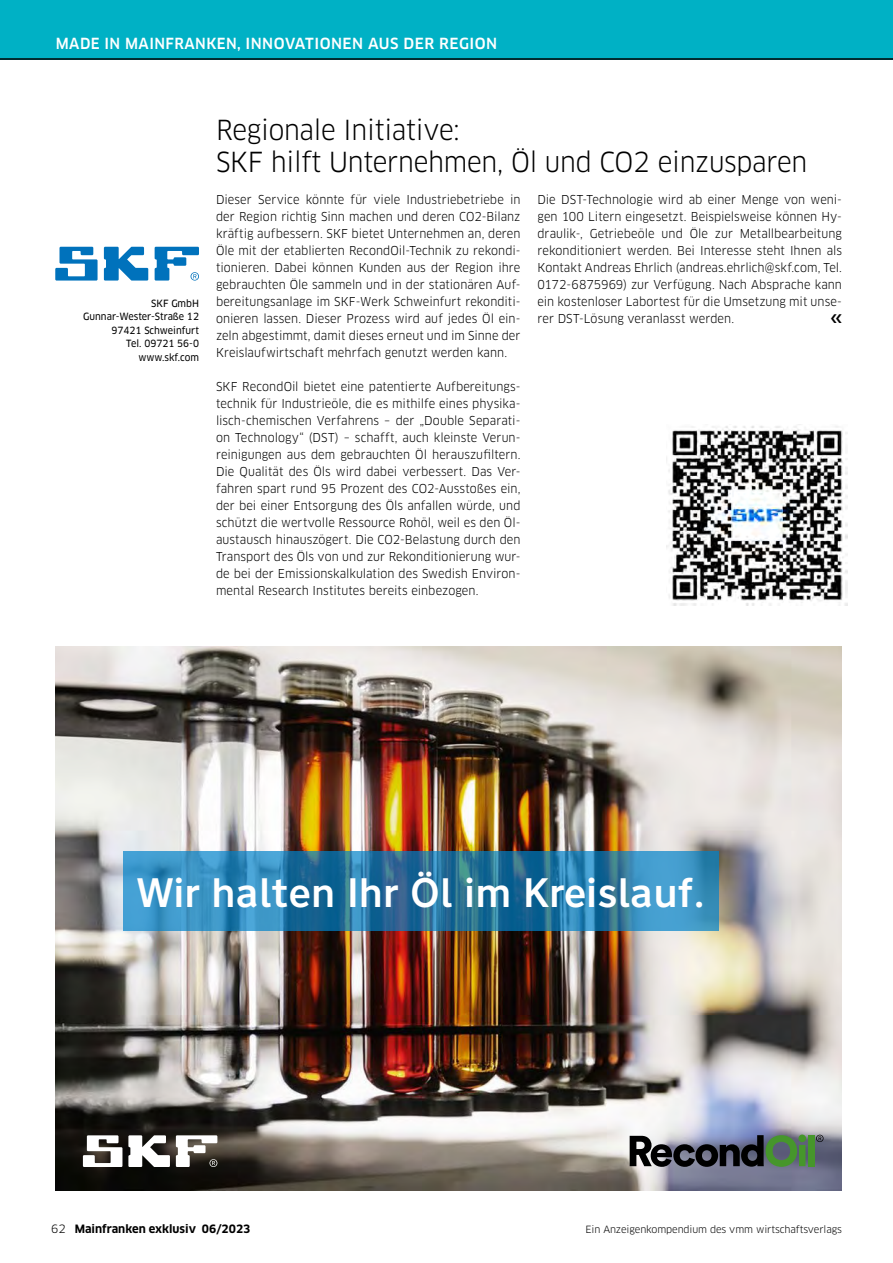
<style>
.page{position:relative;width:893px;height:1263px;background:#fff}
.page>*{position:absolute;margin:0;border:0;box-sizing:border-box;transform-origin:0 0}
.t1{font:500 40.5px "Nort";color:#fff}
.EXKLUSIV_-_Head_klei{font:27px/31.5px "Clan OT";letter-spacing:-.01em;color:#000;scale:.95 1}
.EXKLUSIV_-_Rubrik{font:500 15px "Clan OT";letter-spacing:.03em;color:#fff;scale:.95 1}
.EXKLUSIV_-_Fliesstex{font:12px/17px "Clan OT";letter-spacing:.005em;color:#000;text-align:justify;scale:.95 1}
.t2{font:700 11.25px "Clan OT";color:#000}
.EXKLUSIV_-_Adresse{font:9.75px "Clan OT News";color:#000;scale:.95 1}
.t3{font:9.75px "Clan OT";letter-spacing:-.01em;color:#000}
.s1{font-weight:400}
</style>
<div class="page">
<div style="left:0;top:0;width:893px;height:60px;background:#00b1c5"></div>
<hr style="left:0;top:58px;width:893px;height:2px;background:#000">
<svg style="left:55px;top:247px;width:43px;height:34px"></svg>
<svg style="left:104px;top:247px;width:44px;height:34px"></svg>
<svg style="left:155px;top:247px;width:44px;height:34px"></svg>
<img style="left:55px;top:646px;width:787px;height:545px">
<svg style="left:83px;top:1135px;width:39px;height:32px"></svg>
<svg style="left:128px;top:1135px;width:42px;height:32px"></svg>
<svg style="left:176px;top:1135px;width:41px;height:32px"></svg>
<svg style="left:630px;top:1134px;width:176px;height:33px;background:#525e5d"></svg>
<div style="left:808px;top:1135px;width:6px;height:31px;background:#46962b"></div>
<svg style="left:816px;top:1135px;width:7px;height:7px"></svg>
<svg style="left:123px;top:851px;width:596px;height:80px;background:#2d7fac"></svg>
<img style="left:666px;top:424px;width:181px;height:181px">
<p class="EXKLUSIV_-_Rubrik" style="left:56px;top:35px;width:466px">MADE IN MAINFRANKEN, INNOVATIONEN AUS DER REGION</p>
<p class="EXKLUSIV_-_Adresse" style="left:151px;top:297px;width:52px">SKF GmbH</p>
<p class="EXKLUSIV_-_Adresse" style="left:83px;top:311px;width:123px">Gunnar-Wester-Straße 12</p>
<p class="EXKLUSIV_-_Adresse" style="left:112px;top:324px;width:94px">97421 Schweinfurt</p>
<p class="EXKLUSIV_-_Adresse" style="left:126px;top:338px;width:78px">Tel. 09721 56-0</p>
<p class="EXKLUSIV_-_Adresse" style="left:138px;top:351px;width:65px">www.skf.com</p>
<p class="EXKLUSIV_-_Head_klei" style="left:216px;top:115px;width:624px">Regionale Initiative:<br>SKF hilft Unternehmen, Öl und CO2 einzusparen</p>
<p class="EXKLUSIV_-_Fliesstex" style="left:216px;top:191px;width:322px">Dieser Service könnte für viele Industriebetriebe in der Region richtig Sinn machen und deren CO2-Bilanz kräftig aufbessern. SKF bietet Unternehmen an, deren Öle mit der etablierten RecondOil-Technik zu rekondi&shy;tionieren. Dabei können Kunden aus der Region ihre gebrauchten Öle sammeln und in der stationären Auf&shy;bereitungsanlage im SKF-Werk Schweinfurt rekonditi&shy;onieren lassen. Dieser Prozess wird auf jedes Öl ein&shy;zeln abgestimmt, damit dieses erneut und im Sinne der Kreislaufwirtschaft mehrfach genutzt werden kann.</p>
<p class="EXKLUSIV_-_Fliesstex" style="left:216px;top:378px;width:322px">SKF RecondOil bietet eine patentierte Aufbereitungs&shy;technik für Industrieöle, die es mithilfe eines physika&shy;lisch-chemischen Verfahrens – der „Double Separati&shy;on Technology“ (DST) – schafft, auch kleinste Verun&shy;reinigungen aus dem gebrauchten Öl herauszufiltern.<br>Die Qualität des Öls wird dabei verbessert. Das Ver&shy;fahren spart rund 95 Prozent des CO2-Ausstoßes ein, der bei einer Entsorgung des Öls anfallen würde, und schützt die wertvolle Ressource Rohöl, weil es den Öl&shy;austausch hinauszögert. Die CO2-Belastung durch den Transport des Öls von und zur Rekonditionierung wur&shy;de bei der Emissionskalkulation des Swedish Environ&shy;mental Research Institutes bereits einbezogen.</p>
<p class="EXKLUSIV_-_Fliesstex" style="left:537px;top:191px;width:322px">Die DST-Technologie wird ab einer Menge von weni&shy;gen 100 Litern eingesetzt. Beispielsweise können Hy&shy;draulik-, Getriebeöle und Öle zur Metallbearbeitung rekonditioniert werden. Bei Interesse steht Ihnen als Kontakt Andreas Ehrlich (andreas.ehrlich@skf.com, Tel.<br>0172-6875969) zur Verfügung. Nach Absprache kann ein kostenloser Labortest für die Umsetzung mit unse&shy;rer DST-Lösung veranlasst werden.</p>
<p class="t1" style="left:137px;top:865px;width:570px">Wir halten Ihr Öl im Kreislauf.</p>
<p class="t2" style="left:51px;top:1222px;width:201px"><span class="s1">62</span> Mainfranken exklusiv 06/2023</p>
<p class="t3" style="left:585px;top:1223px;width:258px">Ein Anzeigenkompendium des vmm wirtschaftsverlags</p>
</div>
